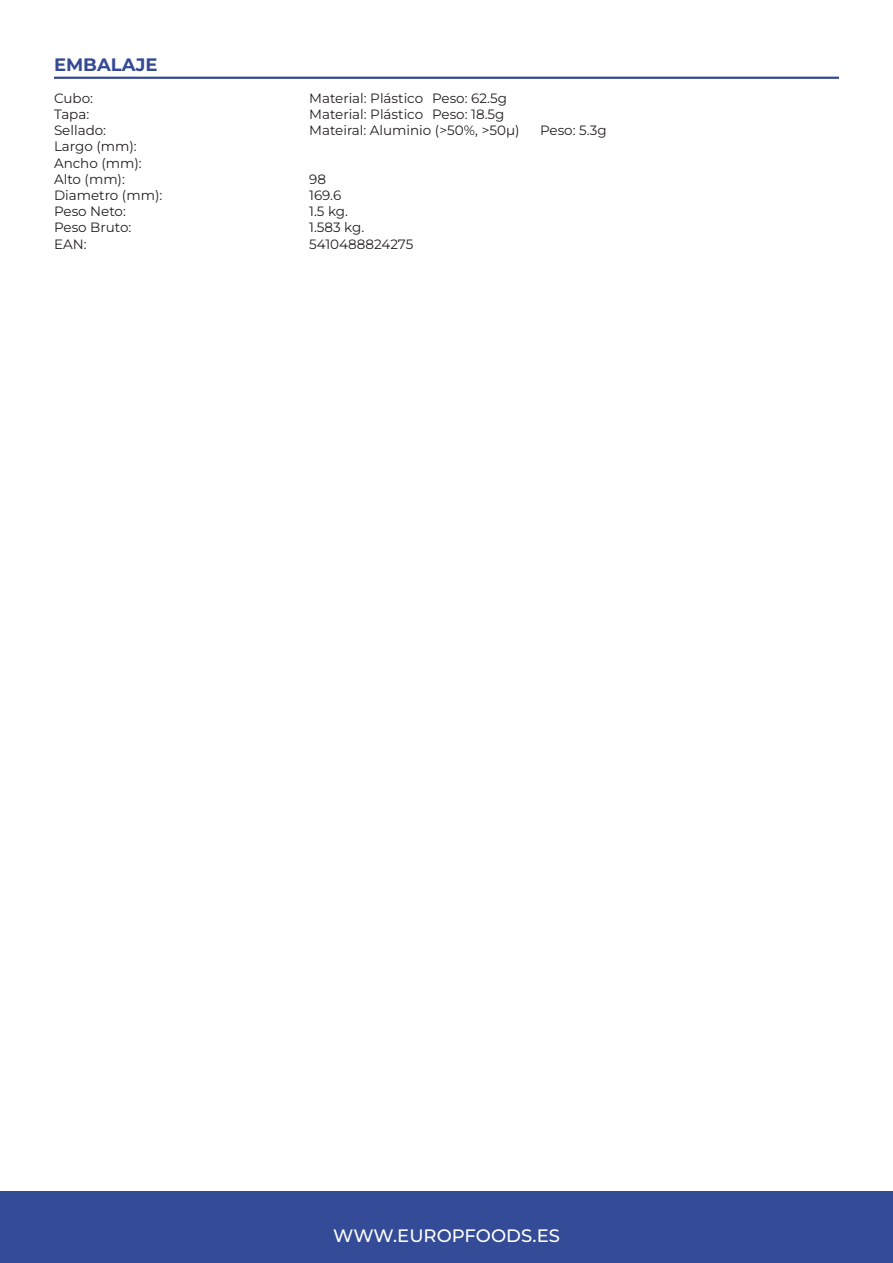
<style>
.page{position:relative;width:893px;height:1263px;background:#fff}
.page>*{position:absolute;margin:0;border:0;box-sizing:border-box;transform-origin:0 0}
.t1{font:500 18px "Montserrat";color:#fff}
.t2{font:700 18px "Montserrat";color:#344a96}
.t3{font:13.5px/16.2px "Montserrat";color:#231f20}
</style>
<div class="page">
<div style="left:0;top:1191px;width:893px;height:72px;background:#344b97"></div>
<hr style="left:54px;top:77px;width:785px;height:2px;background:#344a96">
<h1 class="t2" style="left:54px;top:53px;width:105px">EMBALAJE</h1>
<p class="t3" style="left:54px;top:90px;width:41px">Cubo:</p>
<p class="t3" style="left:309px;top:90px;width:199px">Material: Plástico Peso: 62.5g</p>
<p class="t3" style="left:54px;top:106px;width:37px">Tapa:</p>
<p class="t3" style="left:309px;top:106px;width:197px">Material: Plástico Peso: 18.5g</p>
<p class="t3" style="left:54px;top:122px;width:54px">Sellado:</p>
<p class="t3" style="left:309px;top:122px;width:212px">Mateiral: Aluminio (&gt;50%, &gt;50µ)</p>
<p class="t3" style="left:540px;top:122px;width:68px">Peso: 5.3g</p>
<p class="t3" style="left:54px;top:138px;width:89px">Largo (mm):<br>Ancho (mm):<br>Alto (mm):</p>
<p class="t3" style="left:309px;top:171px;width:18px">98</p>
<p class="t3" style="left:54px;top:187px;width:110px">Diametro (mm):</p>
<p class="t3" style="left:309px;top:187px;width:34px">169.6</p>
<p class="t3" style="left:54px;top:203px;width:73px">Peso Neto:</p>
<p class="t3" style="left:309px;top:203px;width:40px">1.5 kg.</p>
<p class="t3" style="left:54px;top:219px;width:79px">Peso Bruto:</p>
<p class="t3" style="left:309px;top:219px;width:57px">1.583 kg.</p>
<p class="t3" style="left:54px;top:235px;width:34px">EAN:</p>
<p class="t3" style="left:309px;top:235px;width:106px">5410488824275</p>
<h1 class="t1" style="left:333px;top:1224px;width:228px">WWW.EUROPFOODS.ES</h1>
</div>
